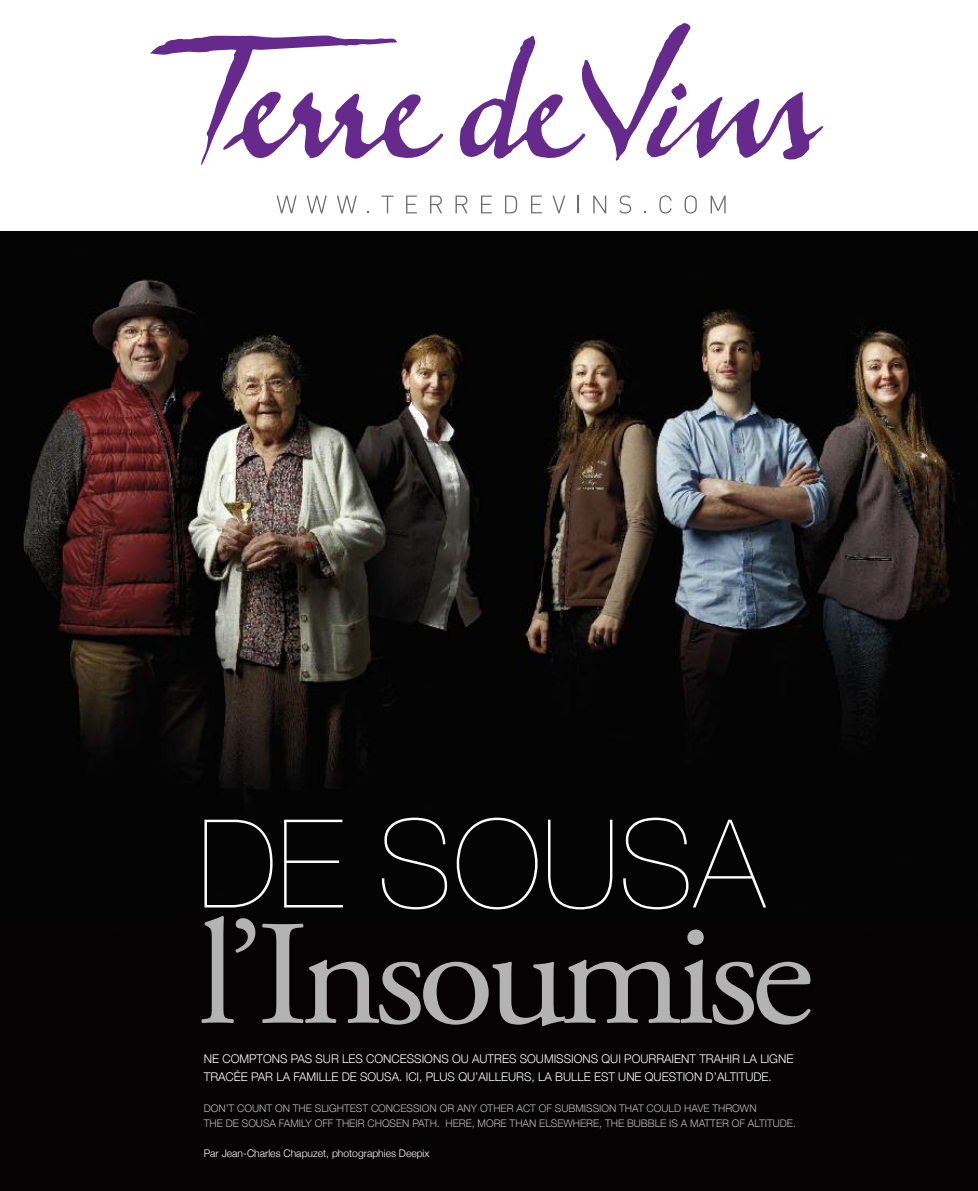
<style>
.page{position:relative;width:978px;height:1191px;background:#fff}
.page>*{position:absolute;margin:0;border:0;box-sizing:border-box;transform-origin:0 0}
.t1{font:200 122.85px "Helvetica Neue";color:#fff}
.t2{font:300 12px/18.5px "Helvetica Neue";letter-spacing:.11em;color:#fff}
.t3{font:300 10.5px/14.9px "Helvetica Neue";letter-spacing:.045em;color:#bebebe}
.t4{font:300 10.5px "Helvetica Neue";color:#fff}
</style>
<div class="page">
<img style="left:0;top:232px;width:978px;height:959px">
<img style="left:201px;top:916px;width:480px;height:110px">
<svg style="left:459px;top:23px;width:364px;height:138px"></svg>
<svg style="left:150px;top:36px;width:294px;height:129px"></svg>
<svg style="left:277px;top:195px;width:20px;height:18px"></svg>
<svg style="left:307px;top:195px;width:20px;height:18px"></svg>
<svg style="left:337px;top:195px;width:20px;height:18px"></svg>
<svg style="left:382px;top:195px;width:12px;height:18px"></svg>
<svg style="left:406px;top:195px;width:11px;height:18px"></svg>
<svg style="left:430px;top:195px;width:12px;height:18px"></svg>
<svg style="left:456px;top:195px;width:12px;height:18px"></svg>
<svg style="left:481px;top:195px;width:11px;height:18px"></svg>
<svg style="left:505px;top:195px;width:12px;height:18px"></svg>
<svg style="left:531px;top:195px;width:11px;height:18px"></svg>
<svg style="left:552px;top:195px;width:13px;height:18px"></svg>
<svg style="left:577px;top:195px;width:2px;height:18px"></svg>
<svg style="left:593px;top:195px;width:13px;height:18px"></svg>
<svg style="left:619px;top:195px;width:12px;height:18px"></svg>
<svg style="left:659px;top:195px;width:13px;height:18px"></svg>
<svg style="left:685px;top:195px;width:12px;height:18px"></svg>
<svg style="left:711px;top:195px;width:15px;height:18px"></svg>
<h1 class="t1" style="left:198px;top:793px;width:568px">DE SOUSA</h1>
<p class="t2" style="left:204px;top:1049px;width:591px">NE COMPTONS PAS SUR LES CONCESSIONS OU AUTRES SOUMISSIONS QUI POURRAIENT TRAHIR LA LIGNE<br>TRACÉE PAR LA FAMILLE DE SOUSA. ICI, PLUS QU’AILLEURS, LA BULLE EST UNE QUESTION D’ALTITUDE.</p>
<p class="t3" style="left:204px;top:1101px;width:594px">DON’T COUNT ON THE SLIGHTEST CONCESSION OR ANY OTHER ACT OF SUBMISSION THAT COULD HAVE THROWN<br>THE DE SOUSA FAMILY OFF THEIR CHOSEN PATH. HERE, MORE THAN ELSEWHERE, THE BUBBLE IS A MATTER OF ALTITUDE.</p>
<p class="t4" style="left:204px;top:1147px;width:227px">PAR JEAN-CHARLES CHAPUZET, PHOTOGRAPHIES DEEPIX</p>
</div>
